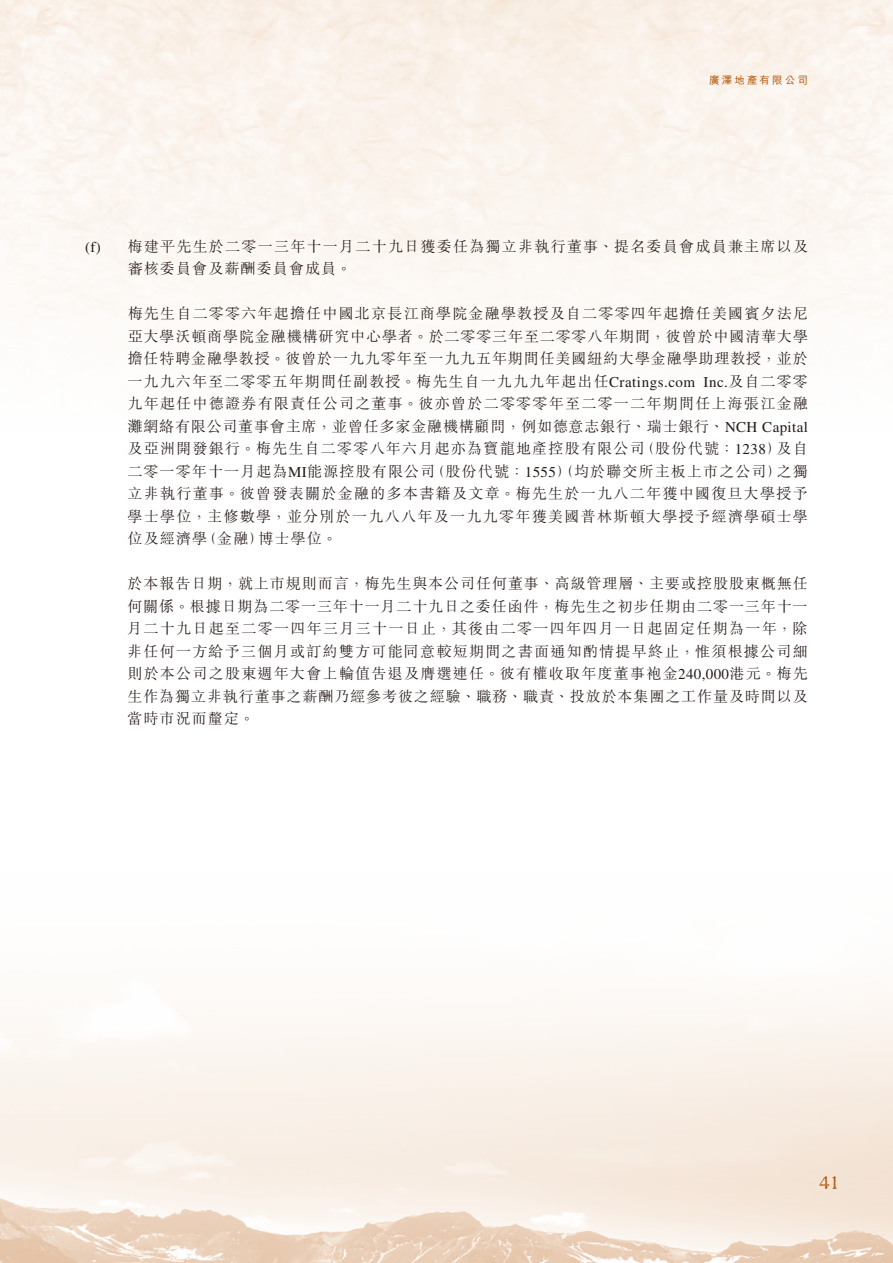
<style>
.page{position:relative;width:893px;height:1263px;background:#fff}
.page>*{position:absolute;margin:0;border:0;box-sizing:border-box;transform-origin:0 0}
.t1{font:700 18px "C Gu Yin HK";color:#b15000}
.t2{font:300 15px/22.5px "M Sung HK";letter-spacing:.085em;color:#231916;text-align:justify}
.t3{font:500 10.5px "M Hei HK";letter-spacing:.2em;color:#b15000}
.s1{font-family:"Times LT Std";font-weight:400}
</style>
<div class="page">
<img style="left:0;top:291px;width:893px;height:972px">
<p class="t3" style="left:709px;top:73px;width:100px">廣澤地產有限公司</p>
<p class="t2" style="left:128px;top:234px;width:682px;text-indent:-43px"><span class="s1">(f)</span> 梅建平先生於二零一三年十一月二十九日獲委任為獨立非執行董事、提名委員會成員兼主席以及審核委員會及薪酬委員會成員。</p>
<p class="t2" style="left:127px;top:302px;width:682px">梅先生自二零零六年起擔任中國北京長江商學院金融學教授及自二零零四年起擔任美國賓夕法尼亞大學沃頓商學院金融機構研究中心學者。於二零零三年至二零零八年期間，彼曾於中國清華大學擔任特聘金融學教授。彼曾於一九九零年至一九九五年期間任美國紐約大學金融學助理教授，並於一九九六年至二零零五年期間任副教授。梅先生自一九九九年起出任<span class="s1">Cratings.com Inc.</span>及自二零零九年起任中德證券有限責任公司之董事。彼亦曾於二零零零年至二零一二年期間任上海張江金融灘網絡有限公司董事會主席，並曾任多家金融機構顧問，例如德意志銀行、瑞士銀行、<span class="s1">NCH Capital</span>及亞洲開發銀行。梅先生自二零零八年六月起亦為寶龍地產控股有限公司（股份代號：<span class="s1">1238</span>）及自二零一零年十一月起為<span class="s1">MI</span>能源控股有限公司（股份代號：<span class="s1">1555</span>）（均於聯交所主板上市之公司）之獨立非執行董事。彼曾發表關於金融的多本書籍及文章。梅先生於一九八二年獲中國復旦大學授予學士學位，主修數學，並分別於一九八八年及一九九零年獲美國普林斯頓大學授予經濟學碩士學位及經濟學（金融）博士學位。</p>
<p class="t2" style="left:127px;top:572px;width:682px">於本報告日期，就上市規則而言，梅先生與本公司任何董事、高級管理層、主要或控股股東概無任何關係。根據日期為二零一三年十一月二十九日之委任函件，梅先生之初步任期由二零一三年十一月二十九日起至二零一四年三月三十一日止，其後由二零一四年四月一日起固定任期為一年，除非任何一方給予三個月或訂約雙方可能同意較短期間之書面通知酌情提早終止，惟須根據公司細則於本公司之股東週年大會上輪值告退及膺選連任。彼有權收取年度董事袍金<span class="s1">240,000</span>港元。梅先生作為獨立非執行董事之薪酬乃經參考彼之經驗、職務、職責、投放於本集團之工作量及時間以及當時市況而釐定。</p>
<p class="t1" style="left:820px;top:1170px;width:22px">41</p>
</div>
